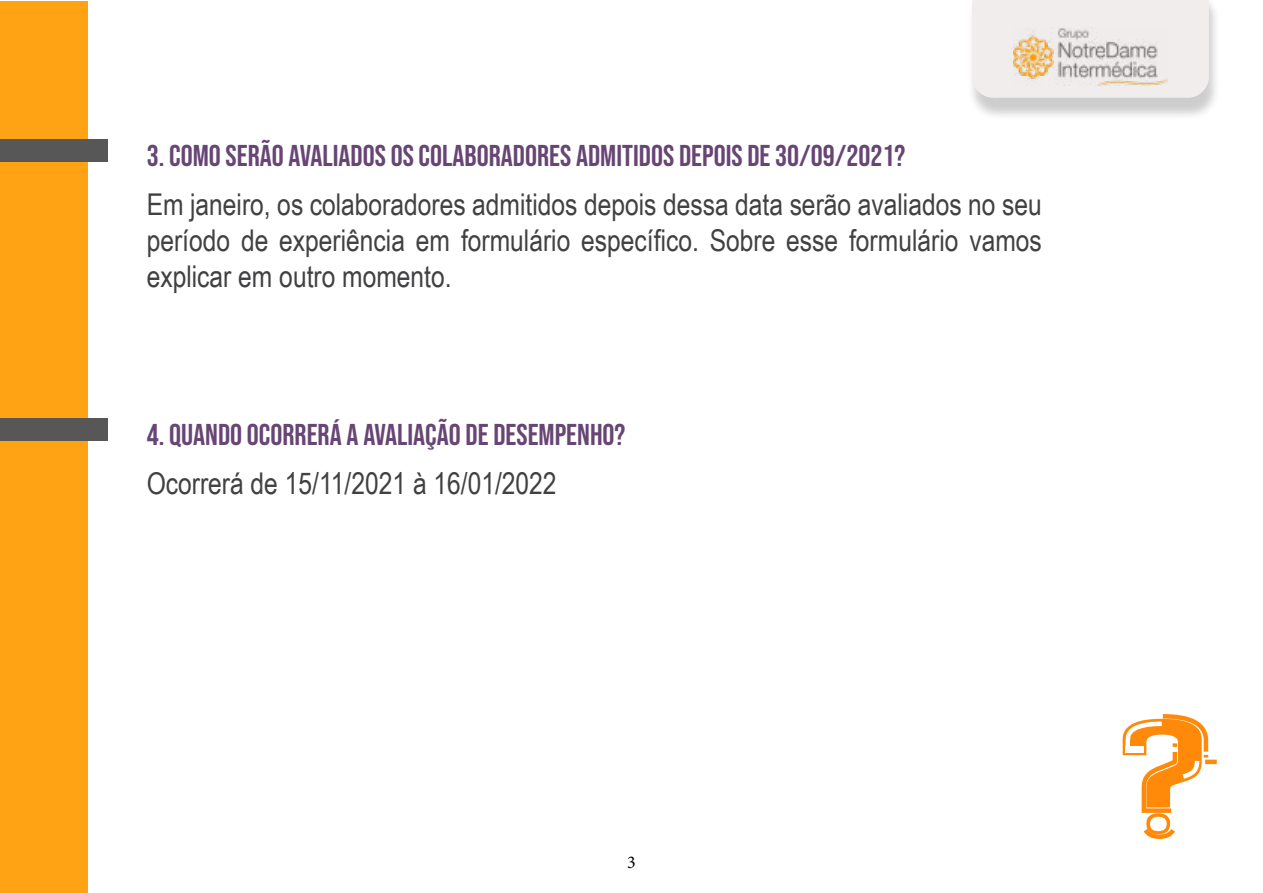
<style>
.page{position:relative;width:1263px;height:893px;background:#fff}
.page>*{position:absolute;margin:0;border:0;box-sizing:border-box;transform-origin:0 0}
.t1{font:30px/36px "Arial Narrow";color:#414042;text-align:justify}
.t2{font:30px "Bebas Neue";color:#674574}
.t3{font:18px "Minion Pro";color:#000}
</style>
<div class="page">
<div style="left:967px;top:0;width:254px;height:120px;background:#000;opacity:.2"></div>
<div style="left:972px;top:0;width:237px;height:98px;background:#f2eded"></div>
<img style="left:1013px;top:28px;width:154px;height:57px">
<div style="left:0;top:1px;width:87px;height:891px;background:#ffa314"></div>
<svg style="left:1123px;top:714px;width:94px;height:125px"></svg>
<div style="left:0;top:139px;width:107px;height:23px;background:#575757"></div>
<div style="left:0;top:418px;width:107px;height:22px;background:#575757"></div>
<p class="t2" style="left:147px;top:139px;width:760px">3. COMO SERÃO AVALIADOS OS COLABORADORES ADMITIDOS DEPOIS DE 30/09/2021?</p>
<p class="t1" style="left:147px;top:185px;width:897px">Em janeiro, os colaboradores admitidos depois dessa data serão avaliados no seu período de experiência em formulário específico. Sobre esse formulário vamos explicar em outro momento.</p>
<p class="t2" style="left:147px;top:418px;width:480px">4. QUANDO OCORRERÁ A AVALIAÇÃO DE DESEMPENHO?</p>
<p class="t1" style="left:147px;top:464px;width:411px">Ocorrerá de 15/11/2021 à 16/01/2022</p>
<p class="t3" style="left:627px;top:850px;width:10px">3</p>
</div>
